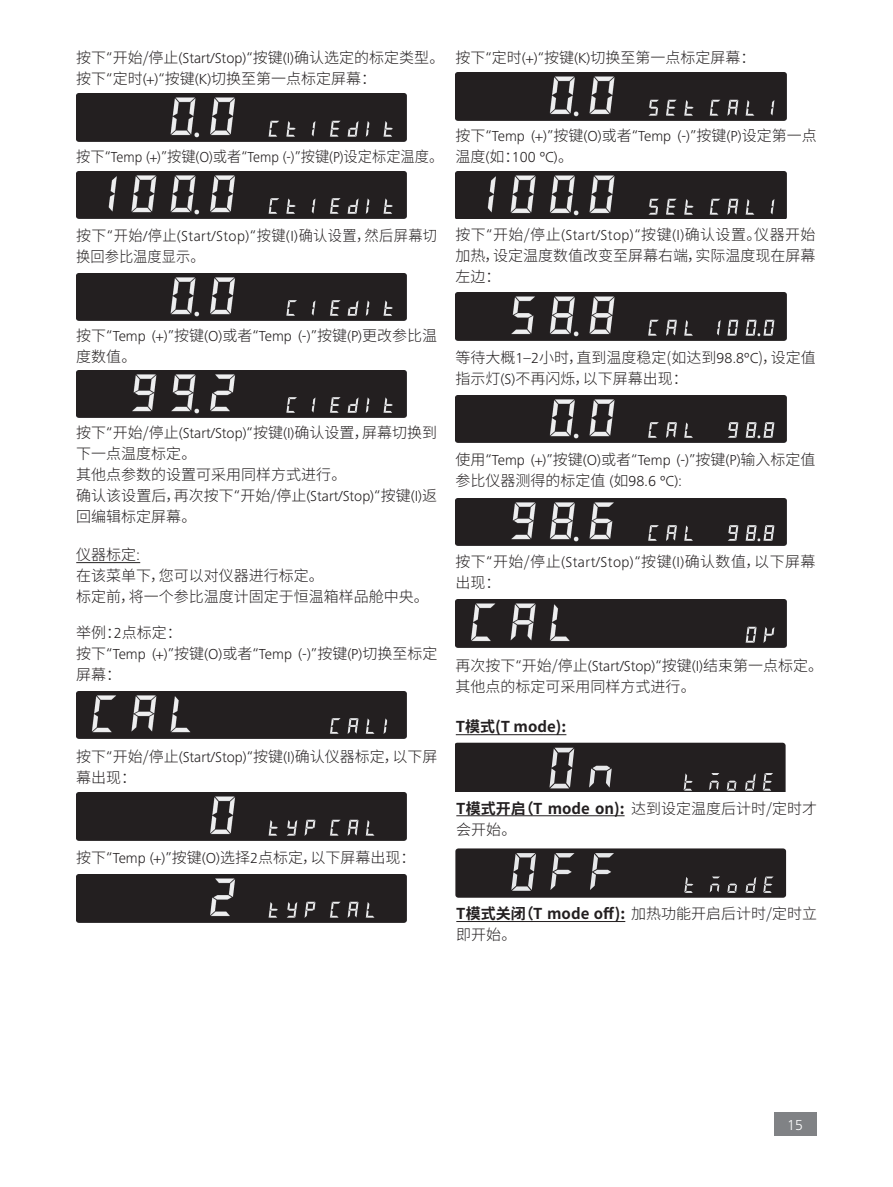
<style>
.page{position:relative;width:893px;height:1187px;background:#fff}
.page>*{position:absolute;margin:0;border:0;box-sizing:border-box;transform-origin:0 0}
.t1{font:300 15px/21px "Source Han Sans CN";color:#231f20}
.t2{font:300 15px/21px "Frutiger Next IKA";color:#231f20}
.t3{font:300 15px/21px "Source Han Sans CN";letter-spacing:.025em;color:#231f20}
.t4{font:300 15px "Frutiger Next IKA";color:#231f20;scale:.95 1}
.t5{font:700 15px "Source Han Sans CN";color:#231f20}
.t6{font:300 15px "Frutiger Next IKA";color:#fff}
.s1{font-family:"Frutiger Next IKA"}
.s2{font-family:"Source Han Sans CN"}
.s3{font-weight:700}
</style>
<div class="page">
<div style="left:774px;top:1112px;width:42px;height:23px;background:#808285"></div>
<hr style="left:76px;top:562px;width:64px;height:1px;background:#231f20">
<img style="left:76px;top:691px;width:331px;height:47px">
<img style="left:76px;top:792px;width:331px;height:48px">
<img style="left:76px;top:94px;width:331px;height:47px">
<img style="left:76px;top:171px;width:331px;height:48px">
<img style="left:76px;top:370px;width:331px;height:47px">
<img style="left:76px;top:273px;width:331px;height:48px">
<div style="left:76px;top:874px;width:331px;height:48px;background:#231f20"></div>
<img style="left:455px;top:171px;width:331px;height:48px">
<img style="left:455px;top:72px;width:331px;height:48px">
<img style="left:455px;top:292px;width:331px;height:48px">
<img style="left:455px;top:395px;width:331px;height:48px">
<img style="left:455px;top:498px;width:331px;height:47px">
<img style="left:455px;top:600px;width:331px;height:47px">
<hr style="left:456px;top:734px;width:110px;height:1px;background:#231f20">
<svg style="left:455px;top:742px;width:331px;height:50px;background:#302c2d"></svg>
<hr style="left:456px;top:815px;width:169px;height:1px;background:#231f20">
<hr style="left:456px;top:921px;width:169px;height:1px;background:#231f20">
<div style="left:455px;top:848px;width:331px;height:49px;background:#231f20;border-radius:3px"></div>
<svg style="left:511px;top:853px;width:25px;height:37px"></svg>
<svg style="left:590px;top:853px;width:24px;height:37px"></svg>
<svg style="left:684px;top:877px;width:10px;height:15px"></svg>
<svg style="left:710px;top:876px;width:10px;height:16px"></svg>
<svg style="left:550px;top:853px;width:25px;height:37px"></svg>
<svg style="left:763px;top:876px;width:11px;height:16px"></svg>
<svg style="left:727px;top:877px;width:29px;height:15px"></svg>
<p class="t1" style="left:76px;top:47px;width:370px">按下<span class="s1">“</span>开始/停止<span class="s1">(Start/Stop)“</span>按键<span class="s1">(I)</span>确认选定的标定类型。按下<span class="s1">“</span>定时<span class="s1">(+)“</span>按键<span class="s1">(K)</span>切换至第一点标定屏幕：</p>
<p class="t4" style="left:76px;top:148px;width:388px"><span class="s2">按下</span>“Temp (+)”<span class="s2">按键</span>(O)<span class="s2">或者</span>“Temp (-)”<span class="s2">按键</span>(P)<span class="s2">设定标定温度。</span></p>
<p class="t1" style="left:455px;top:47px;width:302px">按下<span class="s1">“</span>定时<span class="s1">(+)“</span>按键<span class="s1">(K)</span>切换至第一点标定屏幕：</p>
<p class="t2" style="left:455px;top:126px;width:363px"><span class="s2">按下</span>“Temp (+)”<span class="s2">按键</span>(O)<span class="s2">或者</span>“Temp (-)”<span class="s2">按键</span>(P)<span class="s2">设定第一点温度</span>(<span class="s2">如：</span>100 ºC)<span class="s2">。</span></p>
<p class="t3" style="left:76px;top:226px;width:362px">按下<span class="s1">“</span>开始<span class="s1">/</span>停止<span class="s1">(Start/Stop)“</span>按键<span class="s1">(I)</span>确认设置，然后屏幕切换回参比温度显示。</p>
<p class="t2" style="left:76px;top:325px;width:362px"><span class="s2">按下</span>“Temp (+)”<span class="s2">按键</span>(O)<span class="s2">或者</span>“Temp (-)”<span class="s2">按键</span>(P)<span class="s2">更改参比温</span></p>
<p class="t1" style="left:76px;top:346px;width:62px">度数值。</p>
<p class="t1" style="left:76px;top:422px;width:362px">按下<span class="s1">“</span>开始/停止<span class="s1">(Start/Stop)“</span>按键<span class="s1">(I)</span>确认设置，屏幕切换到下一点温度标定。<br>其他点参数的设置可采用同样方式进行。<br>确认该设置后，再次按下<span class="s1">“</span>开始/停止<span class="s1">(Start/Stop)“</span>按键<span class="s1">(I)</span>返回编辑标定屏幕。</p>
<p class="t1" style="left:76px;top:544px;width:354px">仪器标定<span class="s1">:<br></span>在该菜单下，您可以对仪器进行标定。<br>标定前，将一个参比温度计固定于恒温箱样品舱中央。</p>
<p class="t1" style="left:76px;top:622px;width:107px">举例：<span class="s1">2</span>点标定：</p>
<p class="t2" style="left:76px;top:643px;width:363px"><span class="s2">按下</span>“Temp (+)”<span class="s2">按键</span>(O)<span class="s2">或者</span>“Temp (-)”<span class="s2">按键</span>(P)<span class="s2">切换至标定</span></p>
<p class="t1" style="left:76px;top:664px;width:46px">屏幕：</p>
<p class="t1" style="left:76px;top:746px;width:363px">按下<span class="s1">“</span>开始/停止<span class="s1">(Start/Stop)“</span>按键<span class="s1">(I)</span>确认仪器标定，以下屏幕出现：</p>
<p class="t1" style="left:76px;top:846px;width:341px">按下<span class="s1">“Temp (+)”</span>按键<span class="s1">(O)</span>选择<span class="s1">2</span>点标定，以下屏幕出现：</p>
<p class="t1" style="left:455px;top:225px;width:362px;text-align:justify">按下<span class="s1">“</span>开始/停止<span class="s1">(Start/Stop)“</span>按键<span class="s1">(I)</span>确认设置。仪器开始加热，设定温度数值改变至屏幕右端，实际温度现在屏幕左边：</p>
<p class="t1" style="left:455px;top:347px;width:362px">等待大概<span class="s1">1–2</span>小时，直到温度稳定(如达到<span class="s1">98. 8ºC</span>)，设定值指示灯<span class="s1">(S)</span>不再闪烁，以下屏幕出现：</p>
<p class="t2" style="left:455px;top:449px;width:362px"><span class="s2">使用</span>“Temp (+)”<span class="s2">按键</span>(O)<span class="s2">或者</span>“Temp (-)”<span class="s2">按键</span>(P)<span class="s2">输入标定值</span></p>
<p class="t1" style="left:455px;top:470px;width:228px">参比仪器测得的标定值 <span class="s1">(</span>如<span class="s1">98. 6 ºC):</span></p>
<p class="t3" style="left:455px;top:551px;width:361px">按下<span class="s1">“</span>开始/停止<span class="s1">(Start/Stop)“</span>按键<span class="s1">(I)</span>确认数值，以下屏幕出现：</p>
<p class="t1" style="left:455px;top:655px;width:369px">再次按下<span class="s1">“</span>开始/停止<span class="s1">(Start/Stop)“</span>按键<span class="s1">(I)</span>结束第一点标定。其他点的标定可采用同样方式进行。</p>
<p class="t5" style="left:456px;top:718px;width:112px">T模式(T mode):</p>
<p class="t1" style="left:456px;top:797px;width:362px"><span class="s3">T模式开启（T mode on):</span> 达到设定温度后计时/定时才会开始。</p>
<p class="t1" style="left:456px;top:903px;width:362px"><span class="s3">T模式关闭（T mode off):</span> 加热功能开启后计时/定时立即开始。</p>
<p class="t6" style="left:787px;top:1115px;width:17px">15</p>
</div>
